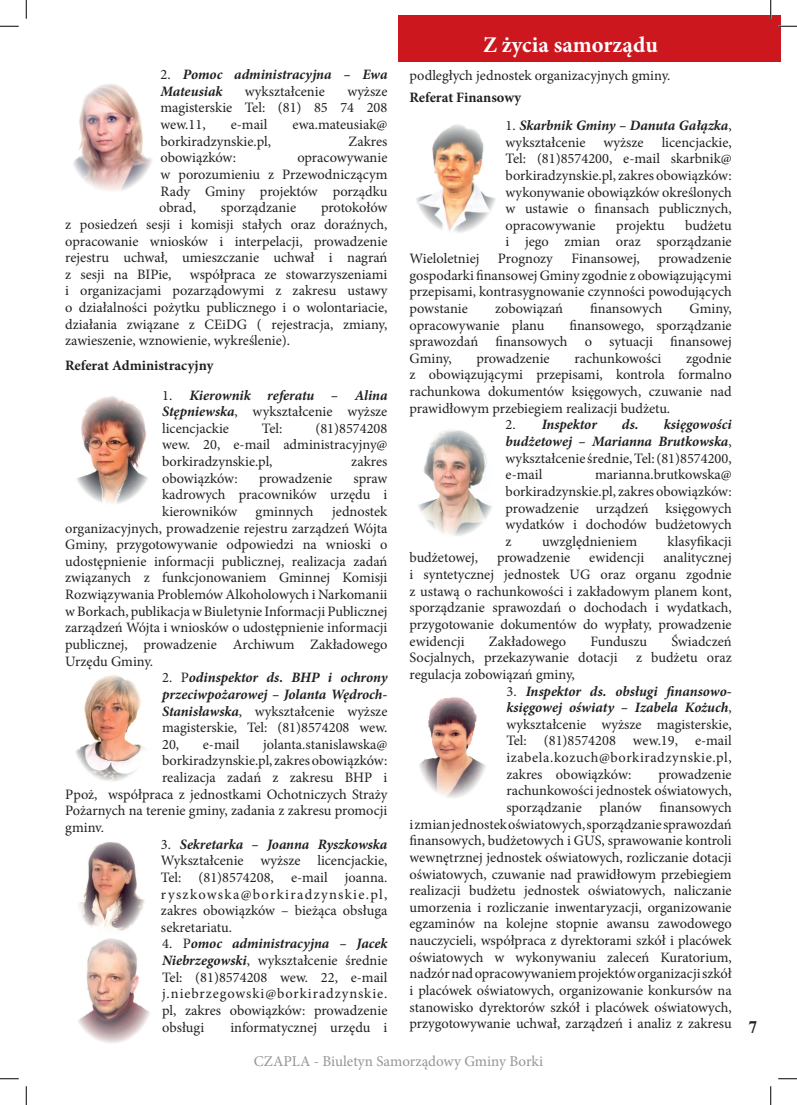
<style>
.page{position:relative;width:797px;height:1105px;background:#fff}
.page>*{position:absolute;margin:0;border:0;box-sizing:border-box;transform-origin:0 0}
.t1{font:700 22.5px "Minion Pro";color:#fff}
.t2{font:700 17.5px "Times New Roman";color:#231f20}
.t3{font:15px "Minion Pro";color:#939598}
.t4{font:14.38px/16.6px "Minion Pro";color:#231f20;text-align:justify}
.t5{font:italic 700 14.38px/16.6px "Minion Pro";letter-spacing:-.005em;color:#231f20}
.t6{font:700 14.38px "Minion Pro";color:#231f20}
.s1{font-weight:400;font-style:normal}
.s2{font-weight:700;font-style:italic}
</style>
<div class="page">
<div style="left:398px;top:16px;width:383px;height:46px;background:#cc171e"></div>
<img style="left:73px;top:84px;width:79px;height:107px">
<img style="left:76px;top:396px;width:72px;height:108px">
<img style="left:75px;top:675px;width:71px;height:106px">
<img style="left:78px;top:842px;width:67px;height:89px">
<img style="left:78px;top:938px;width:72px;height:105px">
<img style="left:416px;top:124px;width:80px;height:109px">
<img style="left:418px;top:430px;width:74px;height:106px">
<img style="left:419px;top:697px;width:67px;height:101px">
<svg style="left:0;top:25px;width:19px;height:2px"></svg>
<svg style="left:778px;top:25px;width:19px;height:2px"></svg>
<svg style="left:0;top:1078px;width:19px;height:1px"></svg>
<svg style="left:778px;top:1078px;width:19px;height:1px"></svg>
<svg style="left:25px;top:0;width:2px;height:19px"></svg>
<svg style="left:25px;top:1086px;width:2px;height:19px"></svg>
<svg style="left:770px;top:0;width:1px;height:19px"></svg>
<svg style="left:770px;top:1086px;width:1px;height:19px"></svg>
<p class="t5" style="left:160px;top:66px;width:228px"><span class="s1">2.</span> Pomoc administracyjna – Ewa<br>Mateusiak</p>
<p class="t4" style="left:245px;top:83px;width:81px">wykształcenie</p>
<p class="t4" style="left:160px;top:83px;width:228px;text-indent:187px">wyższe magisterskie Tel: (81) 85 74 208 wew.11,</p>
<p class="t4" style="left:231px;top:116px;width:38px">e-mail</p>
<p class="t4" style="left:292px;top:116px;width:96px">ewa.mateusiak@</p>
<p class="t4" style="left:160px;top:133px;width:112px">borkiradzynskie.pl,</p>
<p class="t4" style="left:348px;top:133px;width:41px">Zakres</p>
<p class="t4" style="left:160px;top:150px;width:77px">obowiązków:</p>
<p class="t4" style="left:159px;top:150px;width:230px;text-indent:138px">opracowywanie w porozumieniu z Przewodniczącym Rady Gminy projektów porządku obrad,</p>
<p class="t4" style="left:65px;top:199px;width:324px;text-indent:256px">protokołów z posiedzeń sesji i komisji stałych oraz doraźnych, opracowanie wniosków i interpelacji, prowadzenie rejestru uchwał, umieszczanie uchwał i nagrań z sesji na BIPie,</p>
<p class="t4" style="left:221px;top:199px;width:77px">sporządzanie</p>
<p class="t4" style="left:65px;top:266px;width:324px;text-indent:125px">współpraca ze stowarzyszeniami i organizacjami pozarządowymi z zakresu ustawy o działalności pożytku publicznego i o wolontariacie, działania związane z CEiDG ( rejestracja, zmiany, zawieszenie, wznowienie, wykreślenie).</p>
<p class="t6" style="left:65px;top:356px;width:150px">Referat Administracyjny</p>
<p class="t4" style="left:162px;top:387px;width:227px">1. <span class="s2">Kierownik referatu – Alina Stępniewska</span>, wykształcenie wyższe licencjackie</p>
<p class="t4" style="left:262px;top:420px;width:22px">Tel:</p>
<p class="t4" style="left:162px;top:420px;width:227px;text-indent:153px">(81)8574208 wew. 20, e-mail administracyjny@ borkiradzynskie.pl,</p>
<p class="t4" style="left:351px;top:453px;width:38px">zakres</p>
<p class="t4" style="left:162px;top:470px;width:77px">obowiązków:</p>
<p class="t4" style="left:259px;top:470px;width:75px">prowadzenie</p>
<p class="t4" style="left:162px;top:470px;width:227px;text-indent:191px">spraw kadrowych pracowników urzędu i kierowników</p>
<p class="t4" style="left:65px;top:503px;width:324px;text-indent:267px">jednostek organizacyjnych, prowadzenie rejestru zarządzeń Wójta Gminy, przygotowywanie odpowiedzi na wnioski o udostępnienie informacji publicznej, realizacja zadań związanych z funkcjonowaniem Gminnej Komisji Rozwiązywania Problemów Alkoholowych i Narkomanii w Borkach, publikacja w Biuletynie Informacji Publicznej zarządzeń Wójta i wniosków o udostępnienie informacji publicznej, prowadzenie Archiwum Zakładowego Urzędu Gminy.</p>
<p class="t5" style="left:162px;top:669px;width:227px;text-align:justify"><span class="s1">2. P</span>odinspektor ds. BHP i ochrony przeciwpożarowej – Jolanta Wędroch-Stanisławska<span class="s1">, wykształcenie wyższe magisterskie, Tel: (81)8574208 wew.<br>20,</span></p>
<p class="t4" style="left:256px;top:503px;width:59px">gminnych</p>
<p class="t4" style="left:203px;top:736px;width:38px">e-mail</p>
<p class="t4" style="left:263px;top:736px;width:126px">jolanta.stanislawska@</p>
<p class="t4" style="left:162px;top:753px;width:227px">borkiradzynskie.pl, zakres obowiązków:</p>
<p class="t4" style="left:162px;top:769px;width:227px">realizacja zadań z zakresu BHP i</p>
<p class="t4" style="left:65px;top:786px;width:323px">Ppoż, współpraca z jednostkami Ochotniczych Straży</p>
<p class="t4" style="left:65px;top:802px;width:324px">Pożarnych na terenie gminy, zadania z zakresu promocji</p>
<p class="t4" style="left:65px;top:819px;width:40px">gminy.</p>
<p class="t4" style="left:161px;top:836px;width:228px">3. <span class="s2">Sekretarka – Joanna Ryszkowska </span>Wykształcenie wyższe licencjackie, Tel: (81)8574208, e-mail joanna. ryszkowska@borkiradzynskie.pl, zakres obowiązków – bieżąca obsługa sekretariatu.</p>
<p class="t4" style="left:162px;top:935px;width:227px">4. P<span class="s2">omoc administracyjna – Jacek Niebrzegowski</span>, wykształcenie średnie Tel: (81)8574208 wew. 22, e-mail j.niebrzegowski@borkiradzynskie. pl, zakres obowiązków: prowadzenie obsługi</p>
<p class="t4" style="left:230px;top:1019px;width:159px">informatycznej urzędu i</p>
<h1 class="t1" style="left:483px;top:29px;width:176px">Z życia samorządu</h1>
<p class="t4" style="left:409px;top:67px;width:262px">podległych jednostek organizacyjnych gminy.</p>
<p class="t6" style="left:409px;top:87px;width:113px">Referat Finansowy</p>
<p class="t5" style="left:505px;top:117px;width:227px"><span class="s1">1.</span> Skarbnik Gminy – Danuta Gałązka<span class="s1">, wykształcenie</span></p>
<p class="t4" style="left:505px;top:134px;width:228px;text-indent:156px">licencjackie, Tel: (81)8574200, e-mail skarbnik@ borkiradzynskie.pl, zakres obowiązków: wykonywanie obowiązków określonych w ustawie o finansach publicznych, opracowywanie</p>
<p class="t4" style="left:603px;top:134px;width:42px">wyższe</p>
<p class="t4" style="left:505px;top:217px;width:228px;text-align:right">budżetu<br>i jego zmian oraz sporządzanie</p>
<p class="t4" style="left:616px;top:217px;width:50px">projektu</p>
<p class="t4" style="left:409px;top:250px;width:71px">Wieloletniej</p>
<p class="t4" style="left:498px;top:250px;width:56px">Prognozy</p>
<p class="t4" style="left:571px;top:250px;width:70px">Finansowej,</p>
<p class="t4" style="left:409px;top:250px;width:324px;text-indent:249px">prowadzenie gospodarki finansowej Gminy zgodnie z obowiązującymi przepisami, kontrasygnowanie czynności powodujących powstanie</p>
<p class="t4" style="left:495px;top:300px;width:70px">zobowiązań</p>
<p class="t4" style="left:590px;top:300px;width:74px">finansowych</p>
<p class="t4" style="left:689px;top:300px;width:44px">Gminy,</p>
<p class="t4" style="left:409px;top:317px;width:136px">opracowywanie planu</p>
<p class="t4" style="left:409px;top:317px;width:324px;text-indent:160px">finansowego, sporządzanie sprawozdań finansowych o sytuacji finansowej Gminy,</p>
<p class="t4" style="left:409px;top:350px;width:324px;text-indent:276px">zgodnie z obowiązującymi przepisami, kontrola formalno rachunkowa dokumentów księgowych, czuwanie nad prawidłowym przebiegiem realizacji budżetu.</p>
<p class="t5" style="left:505px;top:416px;width:93px"><span class="s1">2.</span> Inspektor</p>
<p class="t4" style="left:476px;top:350px;width:75px">prowadzenie</p>
<p class="t4" style="left:574px;top:350px;width:89px">rachunkowości</p>
<p class="t4" style="left:505px;top:417px;width:228px;text-indent:116px"><span class="s2">ds. księgowości budżetowej – Marianna Brutkowska</span>, wykształcenie średnie, Tel: (81)8574200, e-mail</p>
<p class="t4" style="left:505px;top:466px;width:228px;text-indent:89px">marianna.brutkowska@ borkiradzynskie.pl, zakres obowiązków: prowadzenie urządzeń księgowych wydatków i dochodów budżetowych z</p>
<p class="t4" style="left:542px;top:533px;width:97px">uwzględnieniem</p>
<p class="t4" style="left:667px;top:533px;width:66px">klasyfikacji</p>
<p class="t4" style="left:409px;top:550px;width:70px">budżetowej,</p>
<p class="t4" style="left:497px;top:550px;width:75px">prowadzenie</p>
<p class="t4" style="left:589px;top:550px;width:57px">ewidencji</p>
<p class="t4" style="left:409px;top:550px;width:324px;text-indent:254px">analitycznej i syntetycznej jednostek UG oraz organu zgodnie z ustawą o rachunkowości i zakładowym planem kont, sporządzanie sprawozdań o dochodach i wydatkach, przygotowanie dokumentów do wypłaty, prowadzenie ewidencji</p>
<p class="t4" style="left:489px;top:633px;width:79px">Zakładowego</p>
<p class="t4" style="left:590px;top:633px;width:58px">Funduszu</p>
<p class="t4" style="left:671px;top:633px;width:62px">Świadczeń</p>
<p class="t4" style="left:409px;top:649px;width:209px">Socjalnych, przekazywanie dotacji</p>
<p class="t4" style="left:636px;top:649px;width:97px">z budżetu oraz</p>
<p class="t4" style="left:409px;top:666px;width:167px">regulacja zobowiązań gminy,</p>
<p class="t4" style="left:506px;top:683px;width:227px">3. <span class="s2">Inspektor ds. obsługi finansowo&shy;księgowej oświaty – Izabela Kożuch</span>, wykształcenie wyższe magisterskie, Tel: (81)8574208 wew.19, e-mail izabela.kozuch@borkiradzynskie.pl, zakres obowiązków:</p>
<p class="t4" style="left:409px;top:766px;width:324px;text-align:right">prowadzenie<br>rachunkowości jednostek oświatowych,<br>sporządzanie planów finansowych<br>i zmian jednostek oświatowych, sporządzanie sprawozdań finansowych, budżetowych i GUS, sprawowanie kontroli wewnętrznej jednostek oświatowych, rozliczanie dotacji oświatowych, czuwanie nad prawidłowym przebiegiem realizacji budżetu jednostek oświatowych, naliczanie umorzenia i rozliczanie inwentaryzacji, organizowanie egzaminów na kolejne stopnie awansu zawodowego nauczycieli, współpraca z dyrektorami szkół i placówek oświatowych w wykonywaniu zaleceń Kuratorium, nadzór nad opracowywaniem projektów organizacji szkół i placówek oświatowych, organizowanie konkursów na stanowisko dyrektorów szkół i placówek oświatowych, przygotowywanie uchwał, zarządzeń i analiz z zakresu</p>
<p class="t3" style="left:254px;top:1052px;width:291px">CZAPLA - Biuletyn Samorządowy Gminy Borki</p>
<p class="t2" style="left:748px;top:1015px;width:10px">7</p>
</div>
